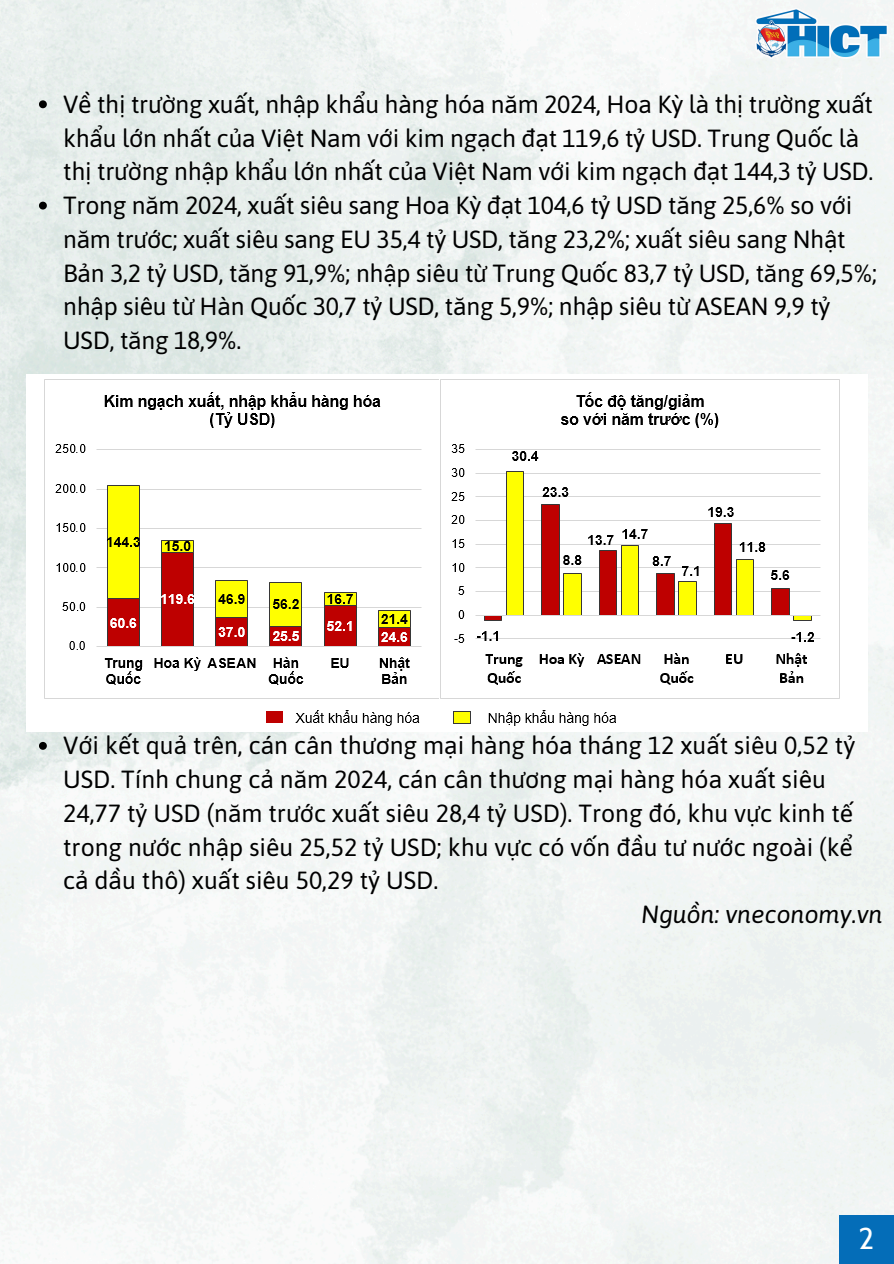
<style>
.page{position:relative;width:894px;height:1264px;background:#fff}
.page>*{position:absolute;margin:0;border:0;box-sizing:border-box;transform-origin:0 0}
.t1{font:29.85px "Cabin";color:#fff}
.t2{font:24.75px/33.8px "Asap";letter-spacing:-.01em;color:#000}
.t3{font:italic 24.75px "Asap";color:#000}
</style>
<div class="page">
<img style="left:0;top:0;width:893px;height:1263px">
<svg style="left:39px;top:100px;width:8px;height:8px"></svg>
<svg style="left:39px;top:202px;width:8px;height:7px"></svg>
<svg style="left:39px;top:742px;width:8px;height:7px"></svg>
<img style="left:749px;top:0;width:144px;height:73px">
<div style="left:839px;top:1214px;width:54px;height:49px;background:#046db8"></div>
<img style="left:26px;top:374px;width:841px;height:357px">
<p class="t2" style="left:63px;top:87px;width:811px">Về thị trường xuất, nhập khẩu hàng hóa năm 2024, Hoa Kỳ là thị trường xuất khẩu lớn nhất của Việt Nam với kim ngạch đạt 119,6 tỷ USD. Trung Quốc là thị trường nhập khẩu lớn nhất của Việt Nam với kim ngạch đạt 144,3 tỷ USD.</p>
<p class="t2" style="left:63px;top:188px;width:815px">Trong năm 2024, xuất siêu sang Hoa Kỳ đạt 104,6 tỷ USD tăng 25,6% so với năm trước; xuất siêu sang EU 35,4 tỷ USD, tăng 23,2%; xuất siêu sang Nhật Bản 3,2 tỷ USD, tăng 91,9%; nhập siêu từ Trung Quốc 83,7 tỷ USD, tăng 69,5%; nhập siêu từ Hàn Quốc 30,7 tỷ USD, tăng 5,9%; nhập siêu từ ASEAN 9,9 tỷ USD, tăng 18,9%.</p>
<p class="t2" style="left:63px;top:728px;width:793px">Với kết quả trên, cán cân thương mại hàng hóa tháng 12 xuất siêu 0,52 tỷ USD. Tính chung cả năm 2024, cán cân thương mại hàng hóa xuất siêu 24,77 tỷ USD (năm trước xuất siêu 28,4 tỷ USD). Trong đó, khu vực kinh tế trong nước nhập siêu 25,52 tỷ USD; khu vực có vốn đầu tư nước ngoài (kể cả dầu thô) xuất siêu 50,29 tỷ USD.</p>
<p class="t3" style="left:641px;top:900px;width:242px">Nguồn: vneconomy.vn</p>
<h1 class="t1" style="left:858px;top:1220px;width:17px">2</h1>
</div>
